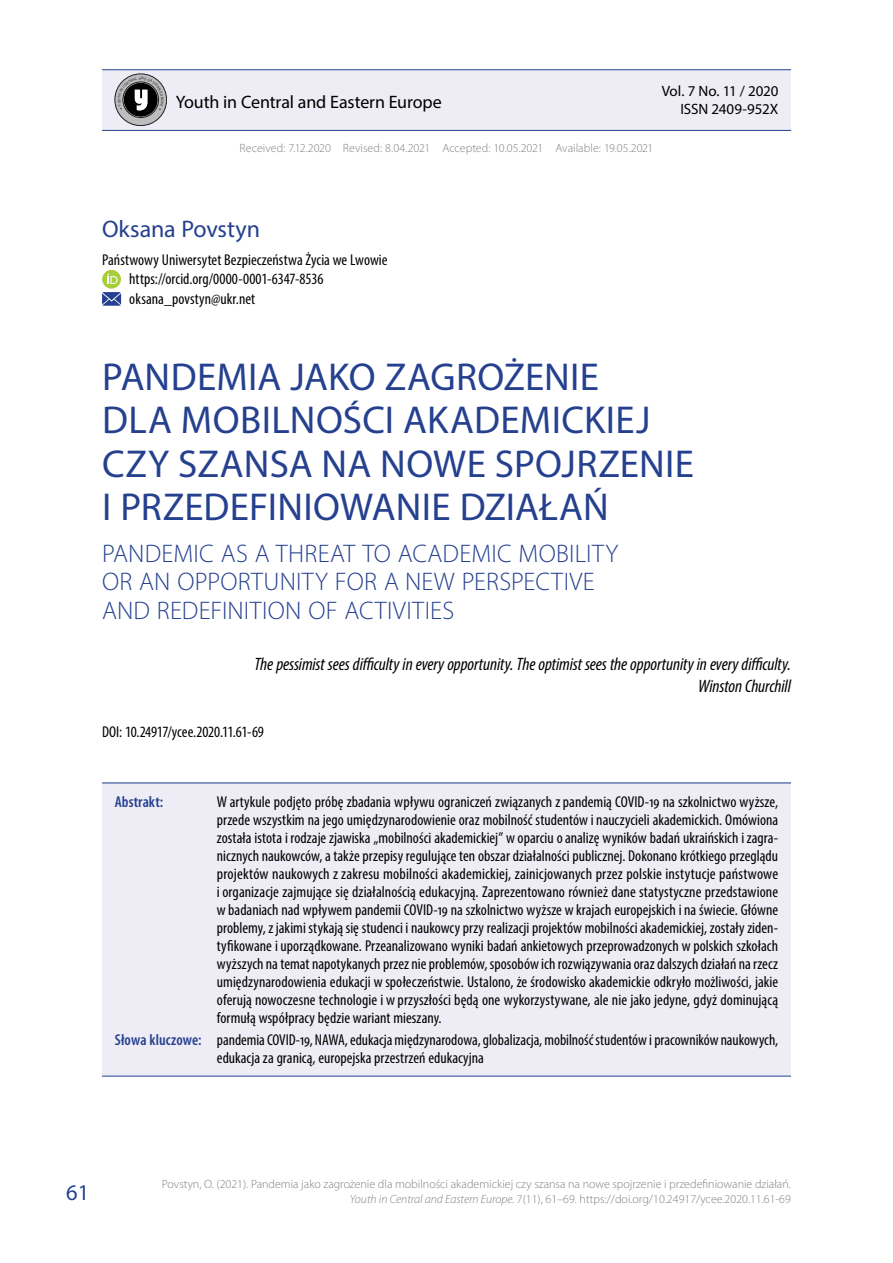
<style>
.page{position:relative;width:893px;height:1263px;background:#fff}
.page>*{position:absolute;margin:0;border:0;box-sizing:border-box;transform-origin:0 0}
.t1{font:39px/43.5px "Myriad Pro";letter-spacing:.005em;color:#25408f}
.t2{font:300 25.5px/28.5px "Myriad Pro";letter-spacing:.01em;color:#25408f}
.t3{font:24px "Myriad Pro";color:#25408f}
.t4{font:22.5px "Myriad Pro";color:#25408f}
.t5{font:italic condensed 18px/22.5px "Myriad Pro";letter-spacing:-.005em;color:#000;text-align:right}
.t6{font:18px "Myriad Pro";letter-spacing:-.01em;color:#000}
.t7{font:condensed 15.75px/18px "Myriad Pro";color:#000}
.t8{font:600 condensed 15.75px "Myriad Pro";letter-spacing:.005em;color:#25408f}
.t9{font:15px/18px "Myriad Pro";letter-spacing:-.01em;color:#000;text-align:right}
.t10{font:300 12px/15px "Myriad Pro";color:#808080;text-align:right}
.s1{font-weight:600;color:#25408f}
.s2{font-style:italic}
</style>
<div class="page">
<div style="left:102px;top:70px;width:689px;height:61px;background:#eeedf5"></div>
<svg style="left:115px;top:74px;width:52px;height:52px"></svg>
<div style="left:115px;top:74px;width:52px;height:52px;border:1px solid #231f20;border-radius:50%"></div>
<hr style="left:102px;top:130px;width:689px;height:1px;background:#25408f">
<hr style="left:102px;top:69px;width:689px;height:1px;background:#25408f">
<div style="left:102px;top:270px;width:19px;height:19px;background:#a6ce39;border-radius:50%"></div>
<svg style="left:107px;top:274px;width:11px;height:10px"></svg>
<svg style="left:102px;top:292px;width:19px;height:14px"></svg>
<div style="left:102px;top:782px;width:689px;height:294px;background:#eeedf5"></div>
<hr style="left:102px;top:782px;width:689px;height:1px;background:#25408f">
<hr style="left:102px;top:1076px;width:689px;height:1px;background:#25408f">
<svg style="left:118px;top:77px;width:46px;height:41px;background:#757677"></svg>
<p class="t6" style="left:176px;top:91px;width:268px">Youth in Central and Eastern Europe</p>
<p class="t9" style="left:662px;top:82px;width:118px">Vol. 7 No. 11 / 2020<br>ISSN 2409-952X</p>
<p class="t10" style="left:240px;top:141px;width:415px">Received: 7.12.2020 Revised: 8.04.2021 Accepted: 10.05.2021 Available: 19.05.2021</p>
<h3 class="t3" style="left:102px;top:214px;width:160px">Oksana Povstyn</h3>
<p class="t7" style="left:129px;top:250px;width:260px;line-height:19.5px;text-indent:-27px">Państwowy Uniwersytet Bezpieczeństwa Życia we Lwowie https://orcid.org/0000-0001-6347-8536 oksana_povstyn@ukr.net</p>
<h1 class="t1" style="left:102px;top:354px;width:593px">PANDEMIA JAKO ZAGROŻENIE<br>DLA MOBILNOŚCI AKADEMICKIEJ<br>CZY SZANSA NA NOWE SPOJRZENIE<br>I PRZEDEFINIOWANIE DZIAŁAŃ</h1>
<h2 class="t2" style="left:102px;top:539px;width:518px">PANDEMIC AS A THREAT TO ACADEMIC MOBILITY<br>OR AN OPPORTUNITY FOR A NEW PERSPECTIVE<br>AND REDEFINITION OF ACTIVITIES</h2>
<p class="t5" style="left:254px;top:652px;width:538px">The pessimist sees difficulty in every opportunity. The optimist sees the opportunity in every difficulty.<br>Winston Churchill</p>
<p class="t7" style="left:102px;top:723px;width:163px">DOI: 10.24917/ycee.2020.11.61-69</p>
<p class="t8" style="left:115px;top:792px;width:50px">Abstrakt:</p>
<p class="t7" style="left:217px;top:792px;width:563px;text-align:justify">W artykule podjęto próbę zbadania wpływu ograniczeń związanych z pandemią COVID-19 na szkolnictwo wyższe, przede wszystkim na jego umiędzynarodowienie oraz mobilność studentów i nauczycieli akademickich. Omówiona została istota i rodzaje zjawiska „mobilności akademickiej” w oparciu oanalizę wyników badań ukraińskich izagra&shy;nicznych naukowców, a także przepisy regulujące ten obszar działalności publicznej. Dokonano krótkiego przeglądu projektów naukowych z zakresu mobilności akademickiej, zainicjowanych przez polskie instytucje państwowe i organizacje zajmujące się działalnością edukacyjną. Zaprezentowano również dane statystyczne przedstawione w badaniach nad wpływem pandemii COVID-19 na szkolnictwo wyższe w krajach europejskich i na świecie. Główne problemy, z jakimi stykają się studenci i naukowcy przy realizacji projektów mobilności akademickiej, zostały ziden&shy;tyfikowane i uporządkowane. Przeanalizowano wyniki badań ankietowych przeprowadzonych w polskich szkołach wyższych na temat napotykanych przez nie problemów, sposobów ich rozwiązywania oraz dalszych działań na rzecz umiędzynarodowienia edukacji w społeczeństwie. Ustalono, że środowisko akademickie odkryło możliwości, jakie oferują nowoczesne technologie i w przyszłości będą one wykorzystywane, ale nie jako jedyne, gdyż dominującą formułą współpracy będzie wariant mieszany.</p>
<p class="t7" style="left:217px;top:1030px;width:563px;text-indent:-102px"><span class="s1">Słowa kluczowe:</span> pandemia COVID-19, NAWA, edukacja międzynarodowa, globalizacja, mobilność studentów ipracowników naukowych, edukacja za granicą, europejska przestrzeń edukacyjna</p>
<h3 class="t4" style="left:66px;top:1178px;width:25px">61</h3>
<p class="t10" style="left:162px;top:1177px;width:630px">Povstyn, O. (2021). Pandemia jako zagrożenie dla mobilności akademickiej czy szansa na nowe spojrzenie i przedefiniowanie działań.<br><span class="s2">Youth in Central and Eastern Europe.</span> 7(11), 61–69. https://doi.org/10.24917/ycee.2020.11.61-69</p>
</div>
